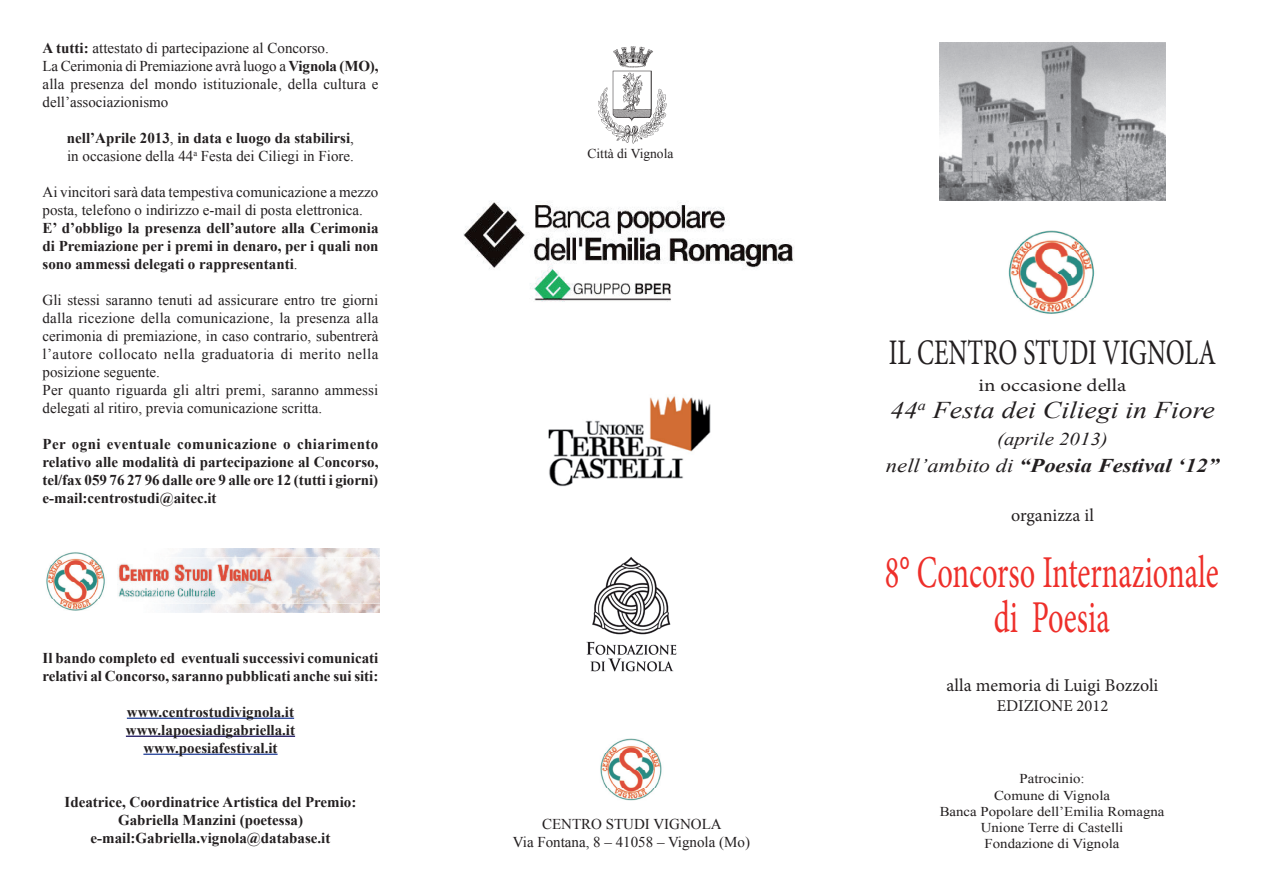
<style>
.page{position:relative;width:1263px;height:893px;background:#fff}
.page>*{position:absolute;margin:0;border:0;box-sizing:border-box;transform-origin:0 0}
.t1{font:45.6px/45px "Minion Pro";color:#ee2f2a;text-align:center;scale:.67 1}
.t2{font:36px "Minion Pro";color:#231f20;scale:.71 1}
.t3{font:italic 24px "Times New Roman";color:#231f20;scale:1.16 1}
.t4{font:italic 700 19.5px "Times New Roman";color:#231f20;scale:1.16 1}
.t5{font:18px "Minion Pro";color:#231f20}
.t6{font:18px "Minion Pro";color:#231f20;scale:1.16 1}
.t7{font:italic 18px "Times New Roman";color:#231f20;scale:1.16 1}
.t8{font:16.5px "Minion Pro";color:#231f20}
.t9{font:15px/18px "Times New Roman";color:#231f20}
.t10{font:700 15px/18px "Times New Roman";color:#231f20;text-align:justify}
.t11{font:13.5px/16.2px "Times New Roman";color:#231f20;text-align:center;scale:1.1 1}
.t12{font:13.5px "Times New Roman";color:#231f20}
.s1{font-weight:700}
.s2{font-weight:400}
</style>
<div class="page">
<img style="left:118px;top:549px;width:261px;height:64px">
<img style="left:46px;top:552px;width:59px;height:59px">
<hr style="left:127px;top:718px;width:167px;height:1px;background:#3853a3">
<hr style="left:126px;top:736px;width:169px;height:1px;background:#312b70">
<hr style="left:143px;top:754px;width:135px;height:1px;background:#3853a3">
<img style="left:549px;top:396px;width:162px;height:90px">
<img style="left:586px;top:557px;width:91px;height:115px">
<img style="left:600px;top:738px;width:62px;height:63px">
<img style="left:1008px;top:230px;width:87px;height:84px">
<img style="left:940px;top:43px;width:225px;height:158px">
<img style="left:598px;top:46px;width:68px;height:98px">
<img style="left:463px;top:201px;width:331px;height:101px">
<p class="t9" style="left:43px;top:39px;width:338px"><span class="s1">A tutti:</span> attestato di partecipazione al Concorso.<br>La Cerimonia di Premiazione avrà luogo a <span class="s1">Vignola (MO), </span>alla presenza del mondo istituzionale, della cultura e dell’associazionismo</p>
<p class="t9" style="left:67px;top:129px;width:289px"><span class="s1">nell’Aprile 2013</span>, <span class="s1">in data e luogo da stabilirsi</span>, in occasione della 44<sup>a</sup> Festa dei Ciliegi in Fiore.</p>
<p class="t9" style="left:43px;top:183px;width:337px">Ai vincitori sarà data tempestiva comunicazione a mezzo posta, telefono o indirizzo e-mail di posta elettronica.</p>
<p class="t10" style="left:43px;top:219px;width:337px">E’ d’obbligo la presenza dell’autore alla Cerimonia di Premiazione per i premi in denaro, per i quali non sono ammessi delegati o rappresentanti<span class="s2">.</span></p>
<p class="t9" style="left:43px;top:291px;width:337px">Gli stessi saranno tenuti ad assicurare entro tre giorni dalla ricezione della comunicazione, la presenza alla cerimonia di premiazione, in caso contrario, subentrerà l’autore collocato nella graduatoria di merito nella posizione seguente.<br>Per quanto riguarda gli altri premi, saranno ammessi delegati al ritiro, previa comunicazione scritta.</p>
<p class="t10" style="left:43px;top:435px;width:337px">Per ogni eventuale comunicazione o chiarimento relativo alle modalità di partecipazione al Concorso, tel/fax 059 76 27 96 dalle ore 9 alle ore 12 (tutti i giorni) e-mail:centrostudi@aitec.it</p>
<p class="t10" style="left:43px;top:648px;width:337px">Il bando completo ed eventuali successivi comunicati relativi al Concorso, saranno pubblicati anche sui siti:</p>
<p class="t10" style="left:126px;top:702px;width:171px;text-align:center">www.centrostudivignola.it www.lapoesiadigabriella.it www.poesiafestival.it</p>
<p class="t10" style="left:65px;top:792px;width:293px;text-align:center">Ideatrice, Coordinatrice Artistica del Premio:<br>Gabriella Manzini (poetessa) e-mail:Gabriella.vignola@database.it</p>
<p class="t12" style="left:587px;top:144px;width:87px">Città di Vignola</p>
<p class="t9" style="left:513px;top:815px;width:239px;text-align:center">CENTRO STUDI VIGNOLA<br>Via Fontana, 8 – 41058 – Vignola (Mo)</p>
<h2 class="t2" style="left:889px;top:329px;width:462px">IL CENTRO STUDI VIGNOLA</h2>
<p class="t6" style="left:978px;top:373px;width:129px">in occasione della</p>
<h3 class="t3" style="left:890px;top:394px;width:282px">44<sup>a</sup> Festa dei Ciliegi in Fiore</h3>
<p class="t7" style="left:997px;top:427px;width:97px">(aprile 2013)</p>
<h3 class="t4" style="left:886px;top:452px;width:289px"><span class="s2">nell’ambito di</span> “Poesia Festival ‘12”</h3>
<p class="t5" style="left:1011px;top:503px;width:84px">organizza il</p>
<h1 class="t1" style="left:885px;top:550px;width:500px">8° Concorso Internazionale di Poesia</h1>
<p class="t5" style="left:946px;top:673px;width:213px">alla memoria di Luigi Bozzoli</p>
<p class="t8" style="left:997px;top:694px;width:113px">EDIZIONE 2012</p>
<p class="t11" style="left:940px;top:770px;width:206px">Patrocinio:<br>Comune di Vignola<br>Banca Popolare dell’Emilia Romagna<br>Unione Terre di Castelli<br>Fondazione di Vignola</p>
</div>
